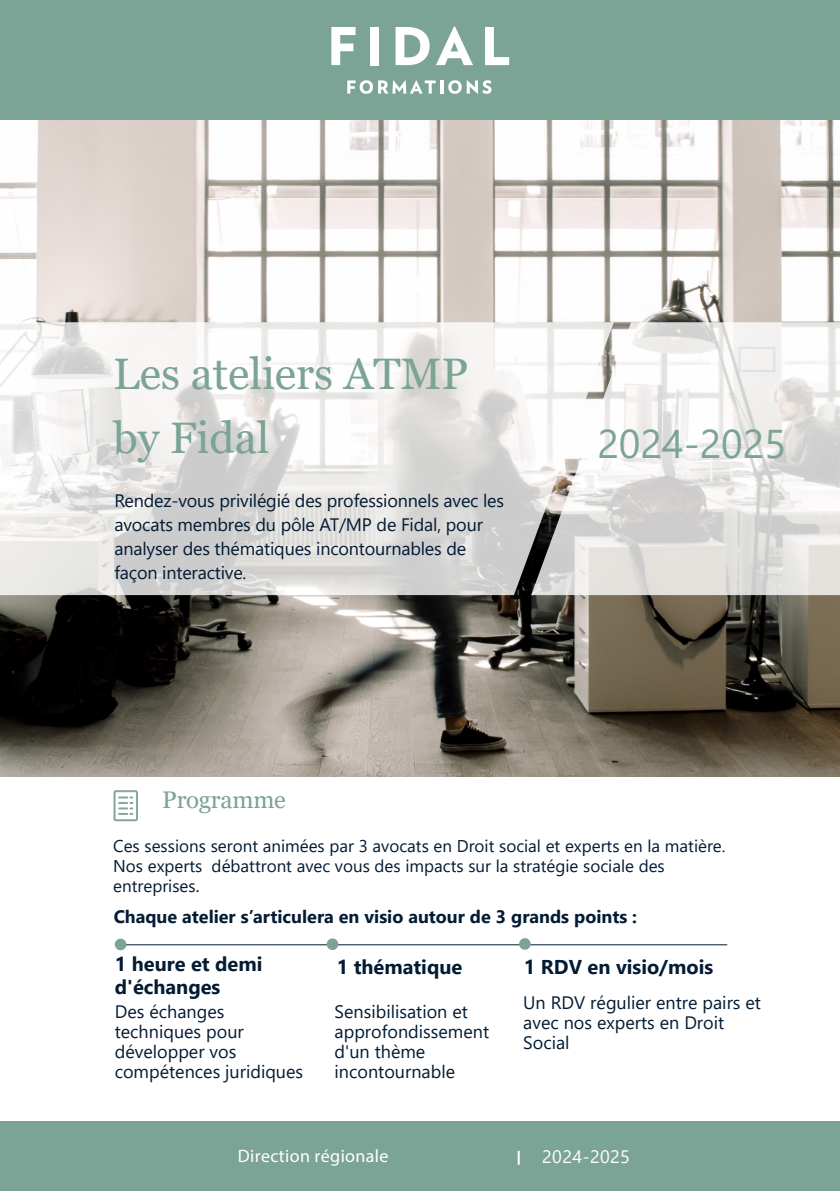
<style>
.page{position:relative;width:840px;height:1191px;background:#fff}
.page>*{position:absolute;margin:0;border:0;box-sizing:border-box;transform-origin:0 0}
.t1{font:44px "Georgia";color:#7ba396}
.t2{font:40px "Segoe UI";color:#7ba396}
.t3{font:24px "Georgia";letter-spacing:-.01em;color:#7ba396}
.t4{font:700 20px/22px "Segoe UI";color:#031b33}
.t5{font:18px/20px "Segoe UI";color:#031b33}
.t6{font:700 18px "Segoe UI";color:#031b33}
.t7{font:18px "Myriad Pro";letter-spacing:.02em;color:#fff}
.t8{font:18px "Segoe UI";letter-spacing:.02em;color:#fff}
.t9{font:17px/20.2px "Segoe UI";color:#031b33}
.s1{font-family:"Myriad Pro";color:#231f20}
</style>
<div class="page">
<div style="left:0;top:0;width:839px;height:120px;background:#7ba396"></div>
<svg style="left:331px;top:27px;width:24px;height:38px"></svg>
<div style="left:369px;top:27px;width:9px;height:38px;background:#fff"></div>
<svg style="left:395px;top:27px;width:34px;height:38px"></svg>
<svg style="left:436px;top:27px;width:37px;height:38px"></svg>
<svg style="left:485px;top:27px;width:24px;height:38px"></svg>
<svg style="left:347px;top:80px;width:88px;height:14px"></svg>
<hr style="left:440px;top:80px;width:3px;height:14px;background:#fff">
<svg style="left:448px;top:80px;width:43px;height:14px"></svg>
<div style="left:0;top:1121px;width:839px;height:70px;background:#7ba396"></div>
<svg style="left:517px;top:1150px;width:3px;height:14px"></svg>
<svg style="left:113px;top:790px;width:25px;height:31px"></svg>
<hr style="left:115px;top:944px;width:611px;height:1px;background:#031b33">
<img style="left:0;top:120px;width:839px;height:657px">
<svg style="left:0;top:322px;width:839px;height:273px"></svg>
<div style="left:326px;top:938px;width:12px;height:12px;background:#7ba396;border-radius:50%"></div>
<div style="left:519px;top:938px;width:11px;height:11px;background:#7ba396;border-radius:50%"></div>
<div style="left:115px;top:938px;width:11px;height:12px;background:#7ba396;border-radius:50%"></div>
<p class="t1" style="left:113px;top:347px;width:356px">Les ateliers ATMP</p>
<p class="t1" style="left:113px;top:411px;width:158px">by Fidal</p>
<p class="t5" style="left:114px;top:487px;width:391px;line-height:24px">Rendez-vous privilégié des professionnels avec les avocats membres du pôle AT/MP de Fidal, pour analyser des thématiques incontournables de façon interactive.</p>
<p class="t3" style="left:162px;top:785px;width:125px">Programme</p>
<p class="t2" style="left:597px;top:406px;width:190px">2024-2025</p>
<p class="t9" style="left:113px;top:834px;width:613px">Ces sessions seront animées par 3 avocats en Droit social et experts en la matière.<br>Nos experts débattront avec vous des impacts sur la stratégie sociale des entreprises<span class="s1">.</span></p>
<p class="t6" style="left:114px;top:899px;width:524px">Chaque atelier s’articulera en visio autour de 3 grands points :</p>
<p class="t4" style="left:115px;top:951px;width:149px">1 heure et demi d'échanges</p>
<p class="t4" style="left:523px;top:954px;width:191px">1 RDV en visio/mois</p>
<p class="t5" style="left:523px;top:990px;width:239px">Un RDV régulier entre pairs et avec nos experts en Droit<br>Social</p>
<p class="t4" style="left:336px;top:954px;width:127px">1 thématique</p>
<p class="t5" style="left:115px;top:1000px;width:190px">Des échanges techniques pour développer vos compétences juridiques</p>
<p class="t5" style="left:334px;top:1000px;width:156px">Sensibilisation et approfondissement d'un thème incontournable</p>
<p class="t7" style="left:238px;top:1144px;width:152px">Direction régionale</p>
<p class="t8" style="left:542px;top:1140px;width:89px">2024-2025</p>
</div>
